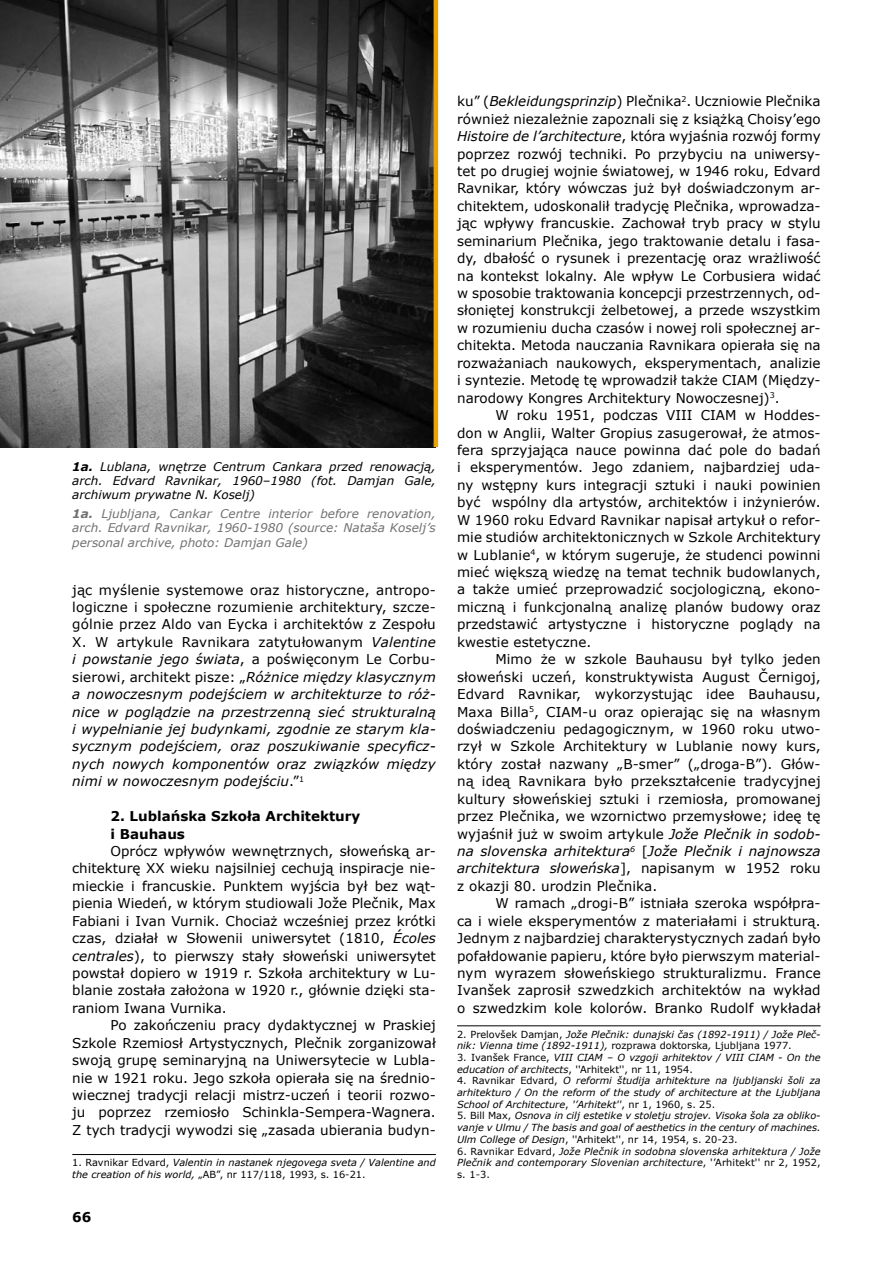
<style>
.page{position:relative;width:893px;height:1263px;background:#fff}
.page>*{position:absolute;margin:0;border:0;box-sizing:border-box;transform-origin:0 0}
.t1{font:13.5px/17.4px "Verdana";color:#000;text-align:justify}
.t2{font:italic 13.5px/17.4px "Verdana";letter-spacing:.01em;color:#000;text-align:justify}
.t3{font:700 13.5px/17.4px "Verdana";color:#000}
.t4{font:italic 12px/14.4px "Verdana";color:#707173;text-align:justify}
.t5{font:italic 12px/14.4px "Verdana";color:#000;text-align:justify}
.t6{font:italic 9.75px/11.7px "Verdana";color:#000}
.s1{font-weight:700}
.s2{font-style:normal}
.s3{font-style:italic}
</style>
<div class="page">
<hr style="left:72px;top:1154px;width:364px;height:1px;background:#000">
<hr style="left:457px;top:1025px;width:364px;height:1px;background:#000">
<img style="left:0;top:0;width:434px;height:447px">
<hr style="left:434px;top:0;width:4px;height:447px;background:#eda200">
<p class="t5" style="left:72px;top:459px;width:365px"><span class="s1">1a.</span> Lublana, wnętrze Centrum Cankara przed renowacją, arch. Edvard Ravnikar, 1960–1980 (fot. Damjan Gale, archiwum prywatne N. Koselj)</p>
<p class="t4" style="left:72px;top:506px;width:365px"><span class="s1">1a.</span> Ljubljana, Cankar Centre interior before renovation, arch. Edvard Ravnikar, 1960-1980 (source: Nataša Koselj’s personal archive, photo: Damjan Gale)</p>
<p class="t2" style="left:72px;top:580px;width:365px"><span class="s2">jąc myślenie systemowe oraz historyczne, antropo&shy;logiczne i społeczne rozumienie architektury, szcze&shy;gólnie przez Aldo van Eycka i architektów z Zespołu X. W artykule Ravnikara zatytułowanym</span> Valentine i powstanie jego świata<span class="s2">, a poświęconym Le Corbu&shy;sierowi, architekt pisze: „</span>Różnice między klasycznym a nowoczesnym podejściem w architekturze to róż&shy;nice w poglądzie na przestrzenną sieć strukturalną i wypełnianie jej budynkami, zgodnie ze starym kla&shy;sycznym podejściem, oraz poszukiwanie specyficz&shy;nych nowych komponentów oraz związków między nimi w nowoczesnym podejściu<span class="s2">.”</span><sup>1</sup></p>
<p class="t3" style="left:111px;top:807px;width:251px">2. Lublańska Szkoła Architektury i Bauhaus</p>
<p class="t1" style="left:72px;top:842px;width:365px;text-indent:38px">Oprócz wpływów wewnętrznych, słoweńską ar&shy;chitekturę XX wieku najsilniej cechują inspiracje nie&shy;mieckie i francuskie. Punktem wyjścia był bez wąt&shy;pienia Wiedeń, w którym studiowali Jože Plečnik, Max Fabiani i Ivan Vurnik. Chociaż wcześniej przez krótki czas, działał w Słowenii uniwersytet (1810, <span class="s3">Écoles centrales</span>), to pierwszy stały słoweński uniwersytet powstał dopiero w 1919 r. Szkoła architektury w Lu&shy;blanie została założona w 1920 r., głównie dzięki sta&shy;raniom Iwana Vurnika.</p>
<p class="t1" style="left:72px;top:1016px;width:365px;text-indent:38px">Po zakończeniu pracy dydaktycznej w Praskiej Szkole Rzemiosł Artystycznych, Plečnik zorganizował swoją grupę seminaryjną na Uniwersytecie w Lubla&shy;nie w 1921 roku. Jego szkoła opierała się na średnio&shy;wiecznej tradycji relacji mistrz-uczeń i teorii rozwo&shy;ju poprzez rzemiosło Schinkla-Sempera-Wagnera.<br>Z tych tradycji wywodzi się „zasada ubierania budyn-</p>
<p class="t6" style="left:72px;top:1156px;width:365px"><span class="s2">1. Ravnikar Edvard,</span> Valentin in nastanek njegovega sveta / Valentine and the creation of his world, <span class="s2">„AB”, nr 117/118, 1993, s. 16-21.</span></p>
<p class="t3" style="left:72px;top:1208px;width:21px">66</p>
<p class="t1" style="left:457px;top:92px;width:365px">ku” (<span class="s3">Bekleidungsprinzip</span>) Plečnika<sup>2</sup>. Uczniowie Plečnika również niezależnie zapoznali się z książką Choisy’ego <span class="s3">Histoire de l’architecture</span>, która wyjaśnia rozwój formy poprzez rozwój techniki. Po przybyciu na uniwersy&shy;tet po drugiej wojnie światowej, w 1946 roku, Edvard Ravnikar, który wówczas już był doświadczonym ar&shy;chitektem, udoskonalił tradycję Plečnika, wprowadza&shy;jąc wpływy francuskie. Zachował tryb pracy w stylu seminarium Plečnika, jego traktowanie detalu i fasa&shy;dy, dbałość o rysunek i prezentację oraz wrażliwość na kontekst lokalny. Ale wpływ Le Corbusiera widać w sposobie traktowania koncepcji przestrzennych, od&shy;słoniętej konstrukcji żelbetowej, a przede wszystkim w rozumieniu ducha czasów i nowej roli społecznej ar&shy;chitekta. Metoda nauczania Ravnikara opierała się na rozważaniach naukowych, eksperymentach, analizie i syntezie. Metodę tę wprowadził także CIAM (Między&shy;narodowy Kongres Architektury Nowoczesnej)<sup>3</sup>.</p>
<p class="t1" style="left:457px;top:406px;width:365px;text-indent:38px">W roku 1951, podczas VIII CIAM w Hoddes&shy;don w Anglii, Walter Gropius zasugerował, że atmos&shy;fera sprzyjająca nauce powinna dać pole do badań i eksperymentów. Jego zdaniem, najbardziej uda&shy;ny wstępny kurs integracji sztuki i nauki powinien być wspólny dla artystów, architektów i inżynierów.<br>W 1960 roku Edvard Ravnikar napisał artykuł o refor&shy;mie studiów architektonicznych w Szkole Architektury w Lublanie<sup>4</sup>, w którym sugeruje, że studenci powinni mieć większą wiedzę na temat technik budowlanych, a także umieć przeprowadzić socjologiczną, ekono&shy;miczną i funkcjonalną analizę planów budowy oraz przedstawić artystyczne i historyczne poglądy na kwestie estetyczne.</p>
<p class="t1" style="left:457px;top:650px;width:365px;text-indent:38px">Mimo że w szkole Bauhausu był tylko jeden słoweński uczeń, konstruktywista August Černigoj, Edvard Ravnikar, wykorzystując idee Bauhausu, Maxa Billa<sup>5</sup>, CIAM-u oraz opierając się na własnym doświadczeniu pedagogicznym, w 1960 roku utwo&shy;rzył w Szkole Architektury w Lublanie nowy kurs, który został nazwany „B-smer” („droga-B”). Głów&shy;ną ideą Ravnikara było przekształcenie tradycyjnej kultury słoweńskiej sztuki i rzemiosła, promowanej przez Plečnika, we wzornictwo przemysłowe; ideę tę wyjaśnił już w swoim artykule <span class="s3">Jože Plečnik in sodob&shy;na slovenska arhitektura</span><sup>6</sup> [<span class="s3">Jože Plečnik i najnowsza architektura słoweńska</span>], napisanym w 1952 roku z okazji 80. urodzin Plečnika.</p>
<p class="t1" style="left:457px;top:894px;width:365px;text-indent:38px">W ramach „drogi-B” istniała szeroka współpra&shy;ca i wiele eksperymentów z materiałami i strukturą.<br>Jednym z najbardziej charakterystycznych zadań było pofałdowanie papieru, które było pierwszym material&shy;nym wyrazem słoweńskiego strukturalizmu. France Ivanšek zaprosił szwedzkich architektów na wykład o szwedzkim kole kolorów. Branko Rudolf wykładał</p>
<p class="t6" style="left:457px;top:1028px;width:365px"><span class="s2">2. Prelovšek Damjan,</span> Jože Plečnik: dunajski čas (1892-1911) / Jože Pleč&shy;nik: Vienna time (1892-1911), <span class="s2">rozprawa doktorska</span>, <span class="s2">Ljubljana 1977.</span></p>
<p class="t6" style="left:457px;top:1051px;width:365px"><span class="s2">3. Ivanšek France,</span> VIII CIAM – O vzgoji arhitektov / VIII CIAM - On the education of architects<span class="s2">, ''Arhitekt'', nr 11, 1954.</span></p>
<p class="t6" style="left:457px;top:1074px;width:365px;text-align:justify"><span class="s2">4. Ravnikar Edvard,</span> O reformi študija arhitekture na ljubljanski šoli za arhitekturo / On the reform of the study of architecture at the Ljubljana School of Architecture<span class="s2">,</span> '’Arhitekt''<span class="s2">, nr 1, 1960, s. 25.</span></p>
<p class="t6" style="left:457px;top:1110px;width:365px;text-align:justify"><span class="s2">5. Bill Max,</span> Osnova in cilj estetike v stoletju strojev. Visoka šola za obliko&shy;vanje v Ulmu / The basis and goal of aesthetics in the century of machines.<br>Ulm College of Design<span class="s2">, ''Arhitekt'', nr 14, 1954, s. 20-23.</span></p>
<p class="t6" style="left:457px;top:1145px;width:365px;text-align:justify"><span class="s2">6. Ravnikar Edvard,</span> Jože Plečnik in sodobna slovenska arhitektura / Jože Plečnik and contemporary Slovenian architecture<span class="s2">, '’Arhitekt'' nr 2, 1952, s. 1-3.</span></p>
</div>
